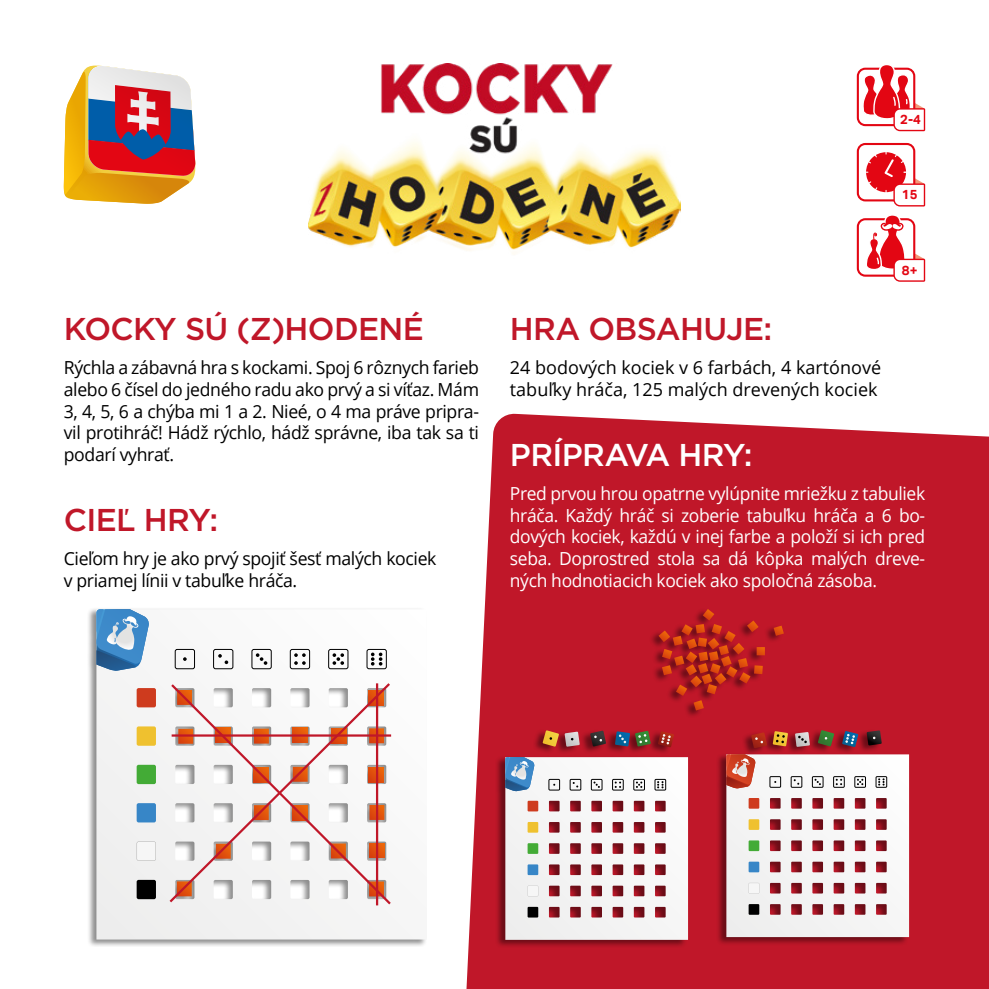
<style>
.page{position:relative;width:989px;height:989px;background:#fff}
.page>*{position:absolute;margin:0;border:0;box-sizing:border-box;transform-origin:0 0}
.t1{font:500 31.5px "Gotham";letter-spacing:-.02em;color:#c01729}
.t2{font:500 31.5px "Gotham";letter-spacing:-.02em;color:#fff}
.t3{font:18px/21.6px "Open Sans";letter-spacing:-.02em;color:#000;text-align:justify}
.t4{font:18px/21.6px "Open Sans";letter-spacing:-.02em;color:#fff;text-align:justify}
.t5{font:18px/21.6px "Open Sans";color:#000}
.t6{font:700 13.28px "Aktiv Grotesk";color:#e30613}
</style>
<div class="page">
<svg style="left:64px;top:66px;width:132px;height:138px;background:#c2886a"></svg>
<img style="left:308px;top:64px;width:372px;height:191px">
<svg style="left:466px;top:413px;width:523px;height:576px;background:#c42838"></svg>
<div style="left:87px;top:608px;width:339px;height:339px;background:#000;opacity:.45"></div>
<div style="left:96px;top:609px;width:330px;height:330px;background:#f6f6f6"></div>
<svg style="left:183px;top:657px;width:4px;height:4px"></svg>
<svg style="left:256px;top:653px;width:11px;height:12px"></svg>
<svg style="left:218px;top:654px;width:10px;height:10px"></svg>
<svg style="left:294px;top:653px;width:12px;height:12px"></svg>
<svg style="left:371px;top:652px;width:11px;height:13px"></svg>
<svg style="left:332px;top:653px;width:12px;height:12px"></svg>
<svg style="left:96px;top:609px;width:53px;height:62px"></svg>
<div style="left:366px;top:649px;width:21px;height:20px;border:1px solid #000;border-radius:2px"></div>
<div style="left:328px;top:649px;width:20px;height:20px;border:1px solid #000;border-radius:2px"></div>
<div style="left:290px;top:649px;width:20px;height:20px;border:1px solid #000;border-radius:2px"></div>
<div style="left:251px;top:649px;width:21px;height:20px;border:1px solid #000;border-radius:2px"></div>
<div style="left:213px;top:649px;width:20px;height:20px;border:1px solid #000;border-radius:2px"></div>
<div style="left:175px;top:649px;width:20px;height:20px;border:1px solid #000;border-radius:2px"></div>
<div style="left:137px;top:688px;width:19px;height:19px;background:#ce3b1e;border-radius:2px"></div>
<div style="left:137px;top:726px;width:19px;height:19px;background:#efc12f;border-radius:2px"></div>
<div style="left:137px;top:764px;width:19px;height:20px;background:#43ab36;border-radius:2px"></div>
<div style="left:137px;top:803px;width:19px;height:19px;background:#3786c7;border-radius:2px"></div>
<svg style="left:137px;top:841px;width:19px;height:19px"></svg>
<div style="left:137px;top:880px;width:19px;height:19px;background:#000;border-radius:2px"></div>
<div style="left:495px;top:729px;width:413px;height:219px;background:#000;opacity:.45"></div>
<svg style="left:505px;top:757px;width:183px;height:182px"></svg>
<div style="left:527px;top:906px;width:11px;height:11px;background:#000"></div>
<svg style="left:726px;top:754px;width:183px;height:183px"></svg>
<div style="left:748px;top:904px;width:11px;height:10px;background:#000"></div>
<svg style="left:842px;top:731px;width:16px;height:16px"></svg>
<svg style="left:795px;top:732px;width:15px;height:15px"></svg>
<svg style="left:751px;top:731px;width:37px;height:17px"></svg>
<svg style="left:817px;top:730px;width:17px;height:16px"></svg>
<svg style="left:866px;top:730px;width:15px;height:15px"></svg>
<svg style="left:658px;top:731px;width:16px;height:16px"></svg>
<svg style="left:615px;top:731px;width:36px;height:15px"></svg>
<svg style="left:590px;top:730px;width:16px;height:16px"></svg>
<svg style="left:542px;top:730px;width:38px;height:16px"></svg>
<hr style="left:376px;top:683px;width:2px;height:222px;background:#c01729">
<svg style="left:167px;top:681px;width:225px;height:223px"></svg>
<svg style="left:856px;top:65px;width:69px;height:66px"></svg>
<svg style="left:856px;top:143px;width:69px;height:63px"></svg>
<svg style="left:856px;top:215px;width:69px;height:67px"></svg>
<div style="left:649px;top:608px;width:134px;height:110px;background:#000;opacity:.45"></div>
<svg style="left:773px;top:625px;width:11px;height:11px"></svg>
<svg style="left:658px;top:609px;width:107px;height:101px;background:#b9221f"></svg>
<h1 class="t1" style="left:64px;top:308px;width:362px">KOCKY SÚ (Z)HODENÉ</h1>
<p class="t3" style="left:64px;top:357px;width:417px">Rýchla a zábavná hra s kockami. Spoj 6 rôznych farieb alebo 6 čísel do jedného radu ako prvý a si víťaz. Mám 3, 4, 5, 6 a chýba mi 1 a 2. Nieé, o 4 ma práve pripra&shy;vil protihráč! Hádž rýchlo, hádž správne, iba tak sa ti podarí vyhrať.</p>
<h1 class="t1" style="left:64px;top:499px;width:156px">CIEĽ HRY:</h1>
<p class="t3" style="left:64px;top:547px;width:374px">Cieľom hry je ako prvý spojiť šesť malých kociek v priamej línii v tabuľke hráča.</p>
<p class="t6" style="left:900px;top:112px;width:22px">2-4</p>
<p class="t6" style="left:902px;top:187px;width:17px">15</p>
<p class="t6" style="left:902px;top:262px;width:17px">8+</p>
<h1 class="t1" style="left:510px;top:308px;width:264px">HRA OBSAHUJE:</h1>
<p class="t5" style="left:510px;top:357px;width:373px">24 bodových kociek v 6 farbách, 4 kartónové tabuľky hráča, 125 malých drevených kociek</p>
<h1 class="t2" style="left:510px;top:434px;width:244px">PRÍPRAVA HRY:</h1>
<p class="t4" style="left:510px;top:482px;width:417px">Pred prvou hrou opatrne vylúpnite mriežku z tabuliek hráča. Každý hráč si zoberie tabuľku hráča a 6 bo&shy;dových kociek, každú v inej farbe a položí si ich pred seba. Doprostred stola sa dá kôpka malých dreve&shy;ných hodnotiacich kociek ako spoločná zásoba.</p>
</div>
